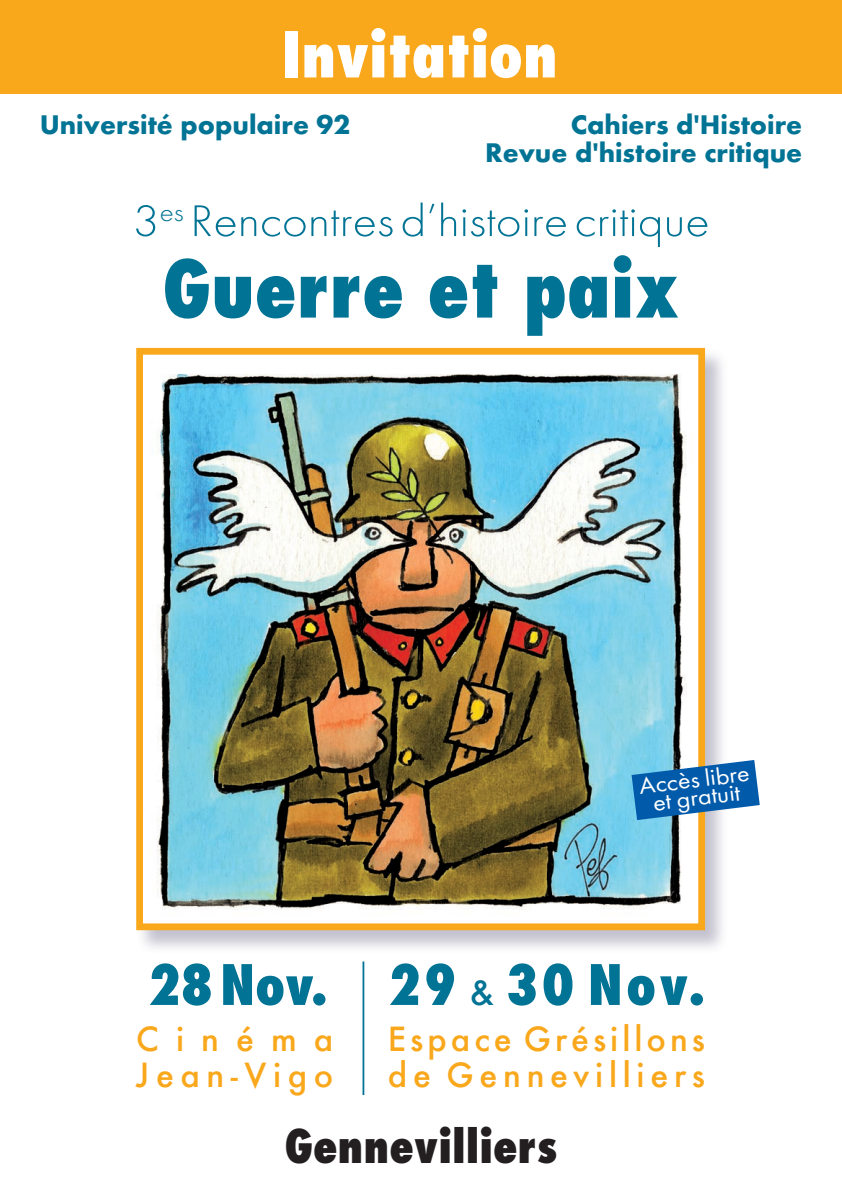
<style>
.page{position:relative;width:842px;height:1191px;background:#fff}
.page>*{position:absolute;margin:0;border:0;box-sizing:border-box;transform-origin:0 0}
.t1{font:800 condensed 77.2px "Futura";color:#017394}
.t2{font:800 condensed 61.2px "Futura";color:#fff}
.t3{font:800 condensed 54.2px "Futura";letter-spacing:.06em;color:#017394}
.t4{font:46px "Futura Light FO";color:#017394;scale:1.09 1}
.t5{font:800 condensed 45.2px "Futura";color:#231f20}
.t6{font:500 32.4px/36px "Futura";letter-spacing:.125em;color:#f9a71b}
.t7{font:500 32.4px/36px "Futura";letter-spacing:.21em;color:#f9a71b}
.t8{font:28px/28px "Futura Bold FO";color:#017394;text-align:right}
.t9{font:24px/18px "Futura Book FO";color:#fff;text-align:center;scale:1.09 1}
.s1{font-weight:500;font-stretch:normal;font-size:32.4px}
</style>
<div class="page">
<hr style="left:362px;top:961px;width:2px;height:134px;background:#017394">
<div style="left:136px;top:348px;width:593px;height:606px;background:#39335e;opacity:.3"></div>
<img style="left:144px;top:356px;width:553px;height:566px">
<div style="left:136px;top:348px;width:569px;height:582px;border:7px solid #f9a71b"></div>
<svg style="left:631px;top:760px;width:129px;height:60px;background:#357db8"></svg>
<div style="left:0;top:0;width:842px;height:93px;background:#f9a71b"></div>
<h2 class="t2" style="left:281px;top:16px;width:278px">Invitation</h2>
<p class="t8" style="left:40px;top:110px;width:312px">Université populaire 92</p>
<p class="t8" style="left:485px;top:110px;width:319px">Cahiers d'Histoire<br>Revue d'histoire critique</p>
<h3 class="t4" style="left:132px;top:196px;width:531px">3<sup>es</sup> Rencontresd’histoire critique</h3>
<h1 class="t1" style="left:162px;top:240px;width:519px">Guerre et paix</h1>
<p class="t9" style="left:638px;top:777px;width:103px;rotate:-7deg">Accès libre et gratuit</p>
<h3 class="t3" style="left:148px;top:950px;width:181px">28Nov.</h3>
<p class="t7" style="left:136px;top:1020px;width:199px">Cinéma<br>Jean-Vigo</p>
<h3 class="t3" style="left:388px;top:950px;width:318px">29 <span class="s1">&amp;</span> 30 Nov.</h3>
<p class="t6" style="left:388px;top:1020px;width:319px">Espace Grésillons de Gennevilliers</p>
<h3 class="t5" style="left:284px;top:1117px;width:275px">Gennevilliers</h3>
</div>
